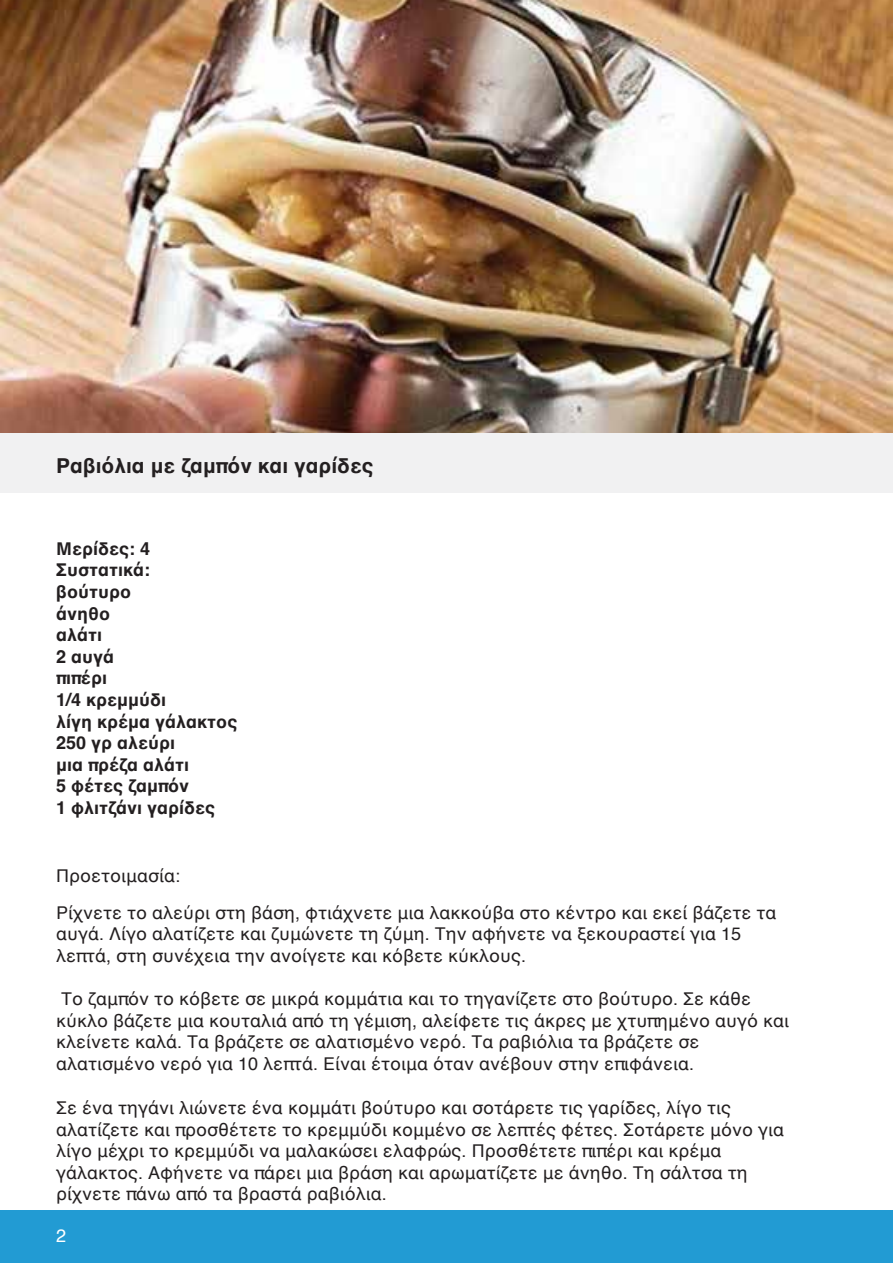
<style>
.page{position:relative;width:893px;height:1263px;background:#fff}
.page>*{position:absolute;margin:0;border:0;box-sizing:border-box;transform-origin:0 0}
.t1{font:700 21px "Helvetica";color:#231f20}
.t2{font:18px/21.6px "Helvetica";color:#231f20}
.t3{font:700 18px/21.6px "Helvetica";color:#231f20}
.t4{font:18px "Helvetica";color:#fff}
</style>
<div class="page">
<div style="left:0;top:1210px;width:893px;height:53px;background:#229bd3"></div>
<div style="left:0;top:433px;width:893px;height:60px;background:#f1f1f2"></div>
<img style="left:0;top:0;width:893px;height:433px">
<p class="t1" style="left:56px;top:453px;width:319px">Ραβιόλια με ζαμπόν και γαρίδες</p>
<p class="t3" style="left:56px;top:540px;width:183px">Μερίδες: 4<br>Συστατικά:<br>βούτυρο<br>άνηθο<br>αλάτι<br>2 αυγά<br>πιπέρι<br>1/4 κρεμμύδι<br>λίγη κρέμα γάλακτος<br>250 γρ αλεύρι<br>μια πρέζα αλάτι<br>5 φέτες ζαμπόν<br>1 φλιτζάνι γαρίδες</p>
<p class="t2" style="left:56px;top:858px;width:722px;line-height:36.6px">Προετοιμασία:<br>Ρίχνετε το αλεύρι στη βάση, φτιάχνετε μια λακκούβα στο κέντρο και εκεί βάζετε τα</p>
<p class="t2" style="left:56px;top:924px;width:686px">αυγά. Λίγο αλατίζετε και ζυμώνετε τη ζύμη. Την αφήνετε να ξεκουραστεί για 15 λεπτά, στη συνέχεια την ανοίγετε και κόβετε κύκλους.</p>
<p class="t2" style="left:56px;top:988px;width:734px">Το ζαμπόν το κόβετε σε μικρά κομμάτια και το τηγανίζετε στο βούτυρο. Σε κάθε κύκλο βάζετε μια κουταλιά από τη γέμιση, αλείφετε τις άκρες με χτυπημένο αυγό και κλείνετε καλά. Τα βράζετε σε αλατισμένο νερό. Τα ραβιόλια τα βράζετε σε αλατισμένο νερό για 10 λεπτά. Είναι έτοιμα όταν ανέβουν στην επιφάνεια.</p>
<p class="t2" style="left:56px;top:1097px;width:729px">Σε ένα τηγάνι λιώνετε ένα κομμάτι βούτυρο και σοτάρετε τις γαρίδες, λίγο τις αλατίζετε και προσθέτετε το κρεμμύδι κομμένο σε λεπτές φέτες. Σοτάρετε μόνο για λίγο μέχρι το κρεμμύδι να μαλακώσει ελαφρώς. Προσθέτετε πιπέρι και κρέμα γάλακτος. Αφήνετε να πάρει μια βράση και αρωματίζετε με άνηθο. Τη σάλτσα τη ρίχνετε πάνω από τα βραστά ραβιόλια.</p>
<p class="t4" style="left:56px;top:1225px;width:12px">2</p>
</div>
